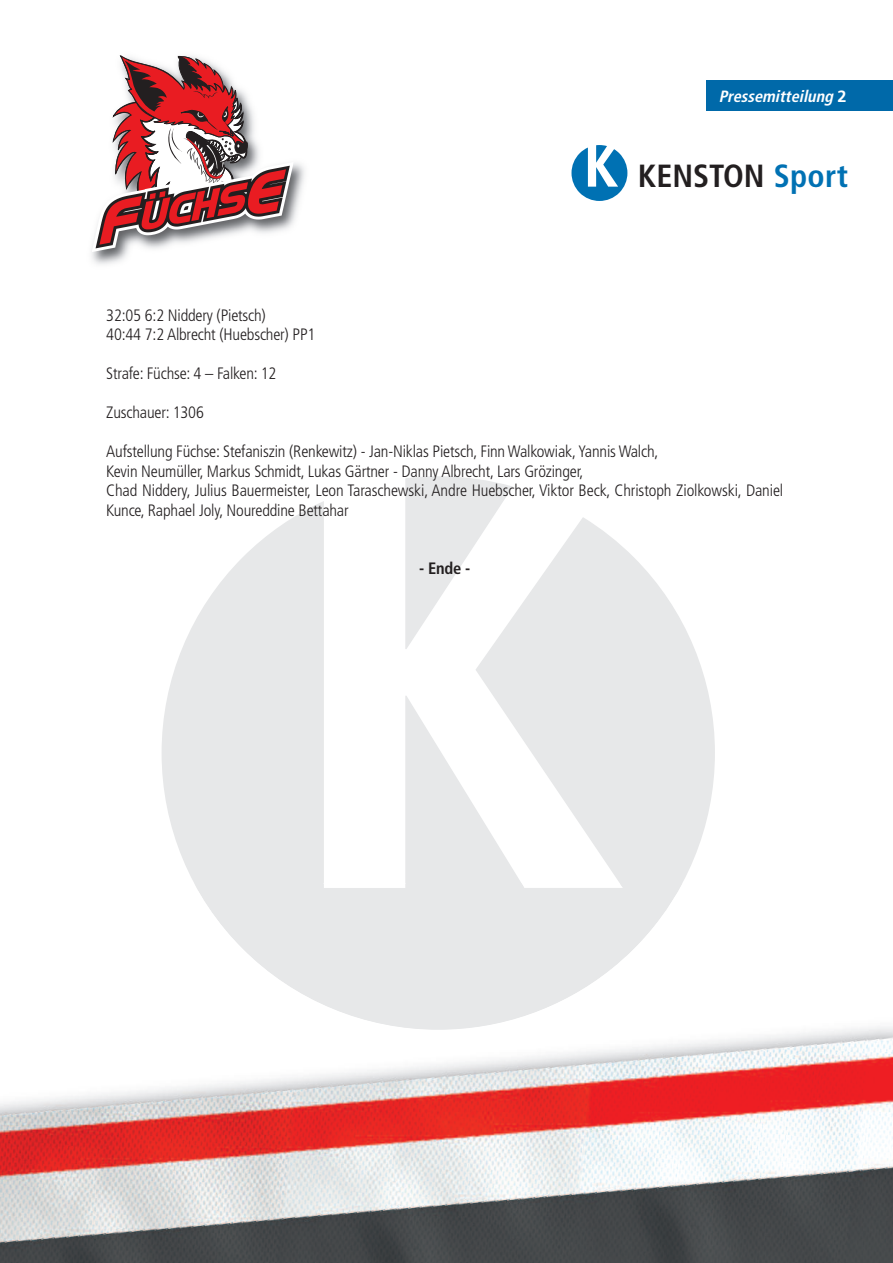
<style>
.page{position:relative;width:893px;height:1263px;background:#fff}
.page>*{position:absolute;margin:0;border:0;box-sizing:border-box;transform-origin:0 0}
.t1{font:700 condensed 32.1px "Frutiger";color:#231f20}
.t2{font:300 condensed 16.5px/19.5px "Frutiger";letter-spacing:-.01em;color:#231f20}
.t3{font:700 condensed 16.5px "Frutiger";color:#231f20}
.t4{font:italic 700 condensed 16.35px "Frutiger";color:#fff}
.s1{font-style:normal;font-stretch:normal}
.s2{color:#0071b3}
</style>
<div class="page">
<svg style="left:405px;top:476px;width:108px;height:25px;background:#eaebec"></svg>
<svg style="left:162px;top:501px;width:553px;height:382px;fill:#e7e8e9"></svg>
<div style="left:706px;top:81px;width:187px;height:30px;background:#0069a9"></div>
<svg style="left:571px;top:145px;width:56px;height:56px"></svg>
<img style="left:91px;top:163px;width:214px;height:102px">
<svg style="left:92px;top:55px;width:202px;height:197px"></svg>
<img style="left:0;top:904px;width:893px;height:359px">
<img style="left:225px;top:929px;width:385px;height:101px">
<p class="t4" style="left:719px;top:89px;width:129px">Pressemitteilung <span class="s1">2</span></p>
<h1 class="t1" style="left:638px;top:163px;width:212px">KENSTON <span class="s2">Sport</span></h1>
<p class="t2" style="left:106px;top:306px;width:211px">32:05 6:2 Niddery (Pietsch)<br>40:44 7:2 Albrecht (Huebscher) PP1</p>
<p class="t2" style="left:106px;top:365px;width:172px">Strafe: Füchse: 4 – Falken: 12</p>
<p class="t2" style="left:106px;top:404px;width:99px">Zuschauer: 1306</p>
<p class="t2" style="left:106px;top:443px;width:678px">Aufstellung Füchse: Stefaniszin (Renkewitz) - Jan-Niklas Pietsch, Finn Walkowiak, Yannis Walch,<br>Kevin Neumüller, Markus Schmidt, Lukas Gärtner - Danny Albrecht, Lars Grözinger,<br>Chad Niddery, Julius Bauermeister, Leon Taraschewski, Andre Huebscher, Viktor Beck, Christoph Ziolkowski, Daniel Kunce, Raphael Joly, Noureddine Bettahar</p>
<p class="t3" style="left:419px;top:562px;width:53px">- Ende -</p>
</div>
